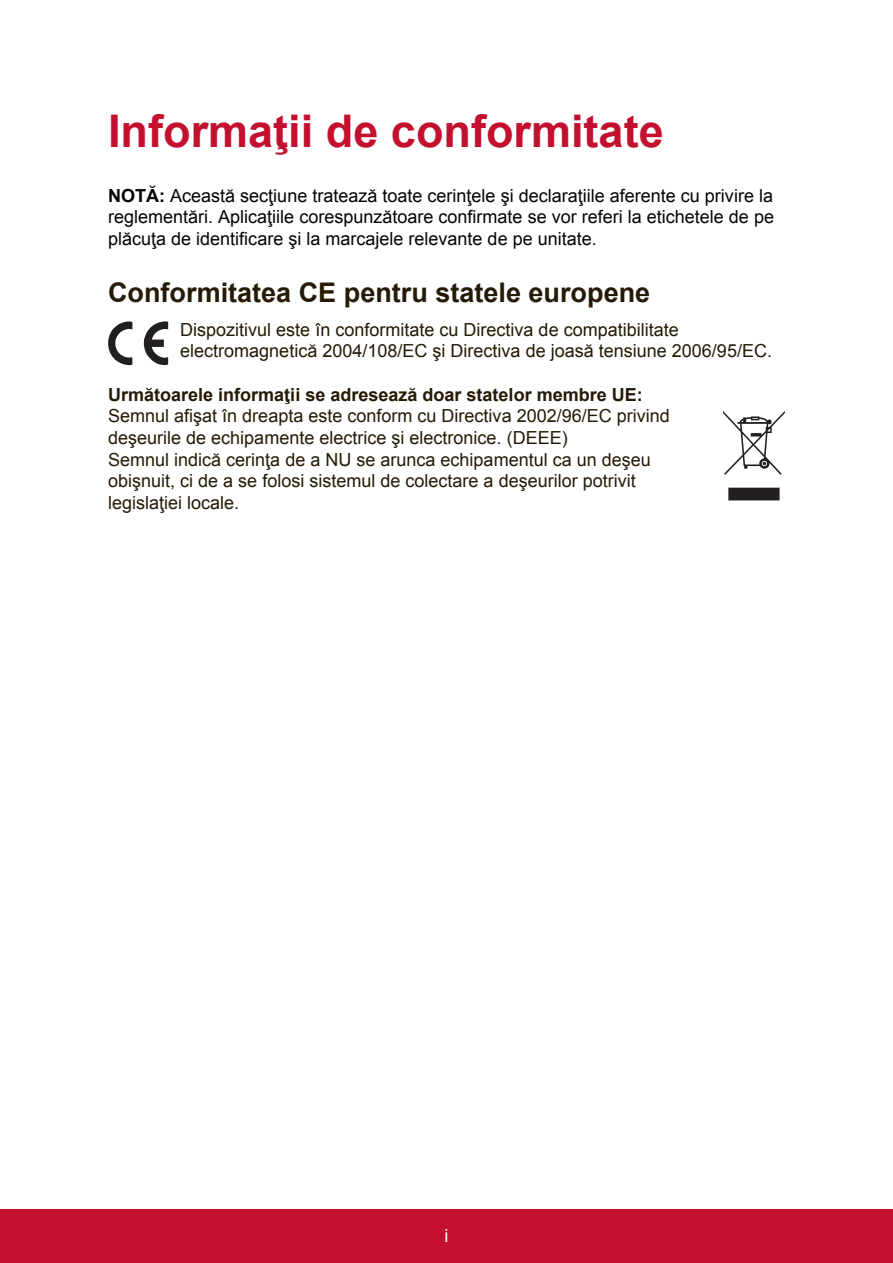
<style>
.page{position:relative;width:893px;height:1263px;background:#fff}
.page>*{position:absolute;margin:0;border:0;box-sizing:border-box;transform-origin:0 0}
.t1{font:700 45px "Arial";color:#c3102f}
.t2{font:700 27px "Arial";color:#251a05}
.t3{font:18px/21.6px "Arial";color:#251a05}
.t4{font:18px/21.6px "Arial";color:#040503;text-align:justify}
.t5{font:700 18px "Arial";color:#251a05}
.t6{font:18px "Arial";color:#fff}
.s1{font-weight:700}
</style>
<div class="page">
<div style="left:0;top:1210px;width:892px;height:53px;background:#c3102f"></div>
<svg style="left:108px;top:321px;width:24px;height:44px"></svg>
<svg style="left:143px;top:321px;width:25px;height:44px"></svg>
<svg style="left:728px;top:487px;width:51px;height:13px"></svg>
<svg style="left:723px;top:411px;width:61px;height:64px"></svg>
<h1 class="t1" style="left:108px;top:101px;width:557px">Informaţii de conformitate</h1>
<p class="t4" style="left:108px;top:185px;width:667px"><span class="s1">NOTĂ:</span> Această secţiune tratează toate cerinţele şi declaraţiile aferente cu privire la reglementări. Aplicaţiile corespunzătoare confirmate se vor referi la etichetele de pe plăcuţa de identificare şi la marcajele relevante de pe unitate.</p>
<h2 class="t2" style="left:108px;top:275px;width:543px">Conformitatea CE pentru statele europene</h2>
<p class="t3" style="left:180px;top:319px;width:593px">Dispozitivul este în conformitate cu Directiva de compatibilitate electromagnetică 2004/108/EC şi Directiva de joasă tensiune 2006/95/EC.</p>
<p class="t5" style="left:108px;top:382px;width:536px">Următoarele informaţii se adresează doar statelor membre UE:</p>
<p class="t3" style="left:108px;top:405px;width:563px">Semnul afişat în dreapta este conform cu Directiva 2002/96/EC privind deşeurile de echipamente electrice şi electronice. (DEEE)<br>Semnul indică cerinţa de a NU se arunca echipamentul ca un deşeu obişnuit, ci de a se folosi sistemul de colectare a deşeurilor potrivit legislaţiei locale.</p>
<p class="t6" style="left:444px;top:1223px;width:5px">i</p>
</div>
